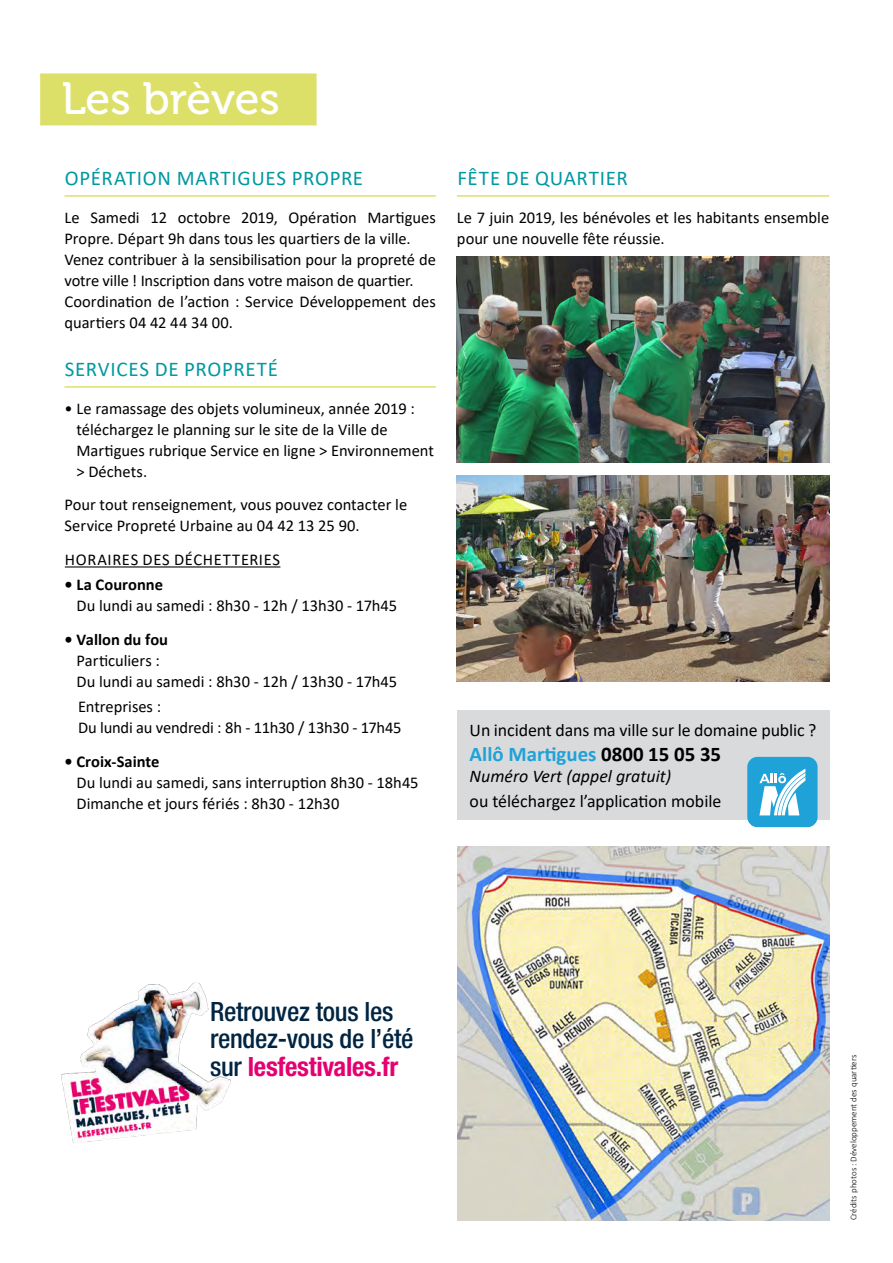
<style>
.page{position:relative;width:893px;height:1263px;background:#fff}
.page>*{position:absolute;margin:0;border:0;box-sizing:border-box;transform-origin:0 0}
.t1{font:45px "Museo 500";color:#fff}
.t2{font:500 condensed 26.55px/27.6px "Helvetica Neue";letter-spacing:-.01em;color:#002542}
.t3{font:21px "Calibri";letter-spacing:.035em;color:#0098a1}
.t4{font:700 20.85px "Calibri";color:#1ea2d8}
.t5{font:17.85px "Calibri";letter-spacing:-.005em;color:#000}
.t6{font:italic 17.85px "Calibri";color:#000}
.t7{font:16.5px/21px "Calibri";letter-spacing:-.005em;color:#000}
.t8{font:700 16.5px "Calibri";color:#000}
.t9{font:16.5px "Calibri";letter-spacing:.04em;color:#000}
.t10{font:300 9px "Calibri";color:#000}
.s1{color:#000}
.s2{font-weight:700;color:#e50071}
</style>
<div class="page">
<img style="left:457px;top:846px;width:372px;height:374px">
<div style="left:40px;top:73px;width:277px;height:52px;background:#dde068"></div>
<hr style="left:65px;top:195px;width:371px;height:2px;background:#dde068">
<hr style="left:65px;top:386px;width:371px;height:2px;background:#dde068">
<hr style="left:65px;top:566px;width:215px;height:1px;background:#000">
<hr style="left:457px;top:195px;width:372px;height:2px;background:#dde068">
<div style="left:457px;top:710px;width:372px;height:109px;background:#d9dadb"></div>
<div style="left:747px;top:757px;width:71px;height:70px;background:#1ea2d8;border-radius:10px"></div>
<svg style="left:759px;top:769px;width:46px;height:46px"></svg>
<img style="left:61px;top:982px;width:170px;height:161px">
<img style="left:457px;top:256px;width:372px;height:207px">
<img style="left:457px;top:475px;width:372px;height:206px">
<h1 class="t1" style="left:61px;top:74px;width:220px">Les brèves</h1>
<p class="t3" style="left:65px;top:163px;width:300px">Opération martigues propre</p>
<p class="t7" style="left:65px;top:206px;width:373px">Le Samedi 12 octobre 2019, Opération Martigues Propre. Départ 9h dans tous les quartiers de la ville.<br>Venez contribuer à la sensibilisation pour la propreté de votre ville ! Inscription dans votre maison de quartier.<br>Coordination de l’action : Service Développement des quartiers 04 42 44 34 00.</p>
<p class="t3" style="left:65px;top:354px;width:212px">Services de propreté</p>
<p class="t7" style="left:76px;top:397px;width:359px;text-indent:-12px">• Le ramassage des objets volumineux, année 2019 : téléchargez le planning sur le site de la Ville de Martigues rubrique Service en ligne &gt; Environnement &gt; Déchets.</p>
<p class="t7" style="left:65px;top:494px;width:344px">Pour tout renseignement, vous pouvez contacter le<br>Service Propreté Urbaine au 04 42 13 25 90.</p>
<p class="t9" style="left:65px;top:548px;width:217px">Horaires des déchetteries</p>
<p class="t8" style="left:65px;top:573px;width:100px">• La Couronne</p>
<p class="t7" style="left:76px;top:595px;width:322px">Du lundi au samedi : 8h30 - 12h / 13h30 - 17h45</p>
<p class="t8" style="left:65px;top:628px;width:105px">• Vallon du fou</p>
<p class="t7" style="left:76px;top:650px;width:322px">Particuliers :<br>Du lundi au samedi : 8h30 - 12h / 13h30 - 17h45</p>
<p class="t7" style="left:78px;top:696px;width:325px">Entreprises :<br>Du lundi au vendredi : 8h - 11h30 / 13h30 - 17h45</p>
<p class="t8" style="left:65px;top:750px;width:97px">• Croix-Sainte</p>
<p class="t7" style="left:76px;top:772px;width:344px">Du lundi au samedi, sans interruption 8h30 - 18h45<br>Dimanche et jours fériés : 8h30 - 12h30</p>
<p class="t3" style="left:457px;top:163px;width:172px">fête de quartier</p>
<p class="t7" style="left:457px;top:206px;width:374px">Le 7 juin 2019, les bénévoles et les habitants ensemble pour une nouvelle fête réussie.</p>
<p class="t5" style="left:470px;top:717px;width:348px">Un incident dans ma ville sur le domaine public ?</p>
<p class="t4" style="left:470px;top:739px;width:253px">Allô Martigues <span class="s1">0800 15 05 35</span></p>
<p class="t6" style="left:470px;top:763px;width:203px">Numéro Vert (appel gratuit)</p>
<p class="t5" style="left:470px;top:788px;width:253px">ou téléchargez l’application mobile</p>
<h2 class="t2" style="left:210px;top:997px;width:205px">Retrouvez tous les rendez-vous de l’été sur <span class="s2">lesfestivales.fr</span></h2>
<p class="t10" style="left:848px;top:1220px;width:167px;rotate:-90deg">Crédits photos : Développement des quartiers</p>
</div>
